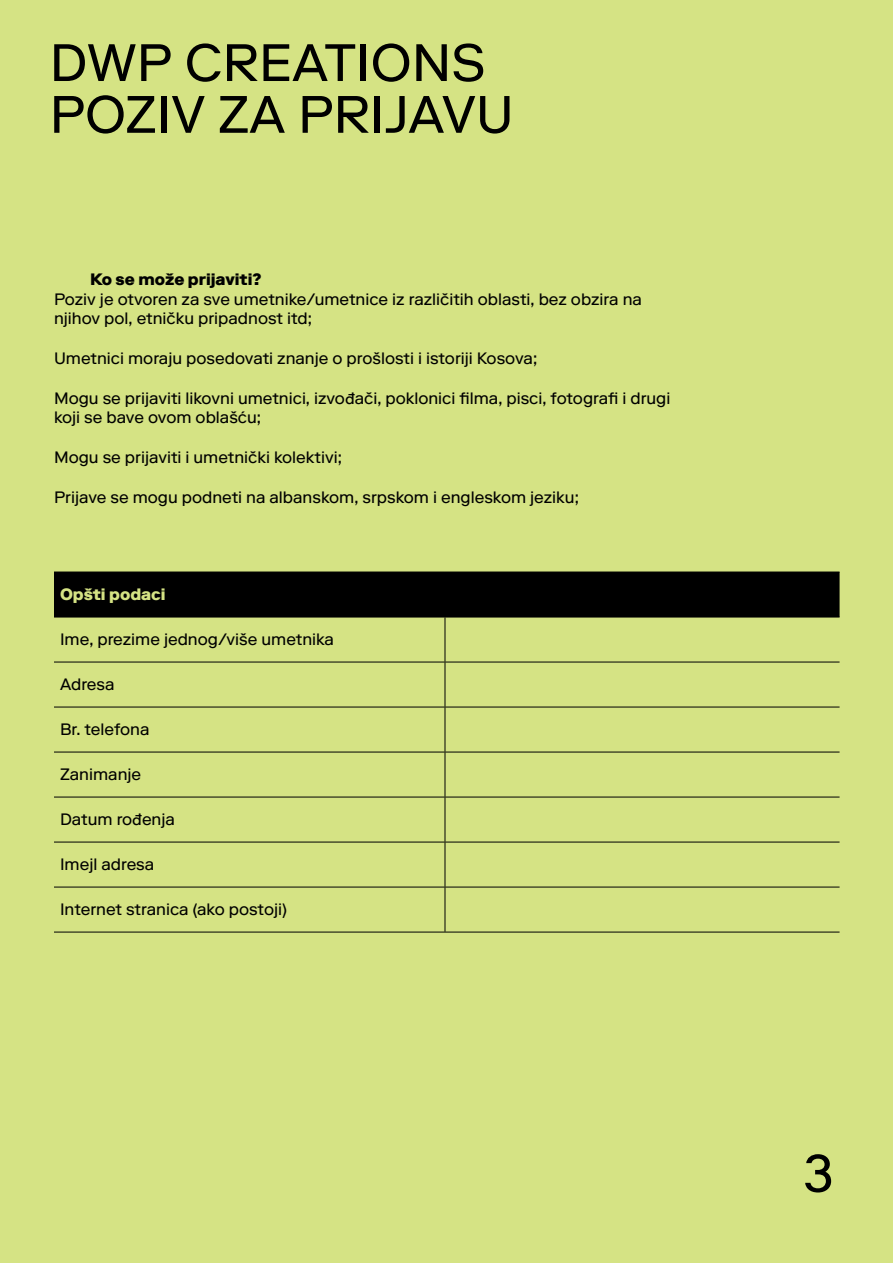
<style>
.page{position:relative;width:893px;height:1263px;background:#d5e384}
.page>*{position:absolute;margin:0;border:0;box-sizing:border-box;transform-origin:0 0}
.t1{font:52.5px/51.8px "Riforma LL";color:#000}
.t2{font:16.5px/19.8px "Riforma LL";color:#000}
.t3{font:800 16.5px "Riforma LL";color:#000}
.t4{font:800 16.5px "Riforma LL";color:#d5e384}
</style>
<div class="page">
<div style="left:54px;top:573px;width:785px;height:44px;background:#000"></div>
<hr style="left:54px;top:572px;width:391px;height:1px;background:#000">
<hr style="left:445px;top:572px;width:394px;height:1px;background:#000">
<hr style="left:54px;top:617px;width:391px;height:1px;background:#000">
<hr style="left:445px;top:617px;width:394px;height:1px;background:#000">
<hr style="left:445px;top:617px;width:1px;height:45px;background:#000">
<hr style="left:54px;top:662px;width:391px;height:1px;background:#000">
<hr style="left:445px;top:662px;width:394px;height:1px;background:#000">
<hr style="left:445px;top:662px;width:1px;height:45px;background:#000">
<hr style="left:54px;top:707px;width:391px;height:1px;background:#000">
<hr style="left:445px;top:707px;width:394px;height:1px;background:#000">
<hr style="left:445px;top:707px;width:1px;height:45px;background:#000">
<hr style="left:54px;top:752px;width:391px;height:1px;background:#000">
<hr style="left:445px;top:752px;width:394px;height:1px;background:#000">
<hr style="left:445px;top:752px;width:1px;height:45px;background:#000">
<hr style="left:54px;top:797px;width:391px;height:1px;background:#000">
<hr style="left:445px;top:797px;width:394px;height:1px;background:#000">
<hr style="left:445px;top:797px;width:1px;height:45px;background:#000">
<hr style="left:54px;top:842px;width:391px;height:1px;background:#000">
<hr style="left:445px;top:842px;width:394px;height:1px;background:#000">
<hr style="left:445px;top:842px;width:1px;height:45px;background:#000">
<hr style="left:54px;top:887px;width:391px;height:1px;background:#000">
<hr style="left:445px;top:887px;width:394px;height:1px;background:#000">
<hr style="left:445px;top:887px;width:1px;height:45px;background:#000">
<hr style="left:54px;top:932px;width:391px;height:1px;background:#000">
<hr style="left:445px;top:932px;width:394px;height:1px;background:#000">
<h1 class="t1" style="left:50px;top:36px;width:466px">DWP CREATIONS<br>POZIV ZA PRIJAVU</h1>
<p class="t3" style="left:90px;top:268px;width:173px">Ko se može prijaviti?</p>
<p class="t2" style="left:54px;top:289px;width:589px">Poziv je otvoren za sve umetnike/umetnice iz različitih oblasti, bez obzira na njihov pol, etničku pripadnost itd;</p>
<p class="t2" style="left:54px;top:348px;width:485px">Umetnici moraju posedovati znanje o prošlosti i istoriji Kosova;</p>
<p class="t2" style="left:54px;top:388px;width:618px">Mogu se prijaviti likovni umetnici, izvođači, poklonici filma, pisci, fotografi i drugi koji se bave ovom oblašću;</p>
<p class="t2" style="left:54px;top:447px;width:289px">Mogu se prijaviti i umetnički kolektivi;</p>
<p class="t2" style="left:54px;top:487px;width:526px">Prijave se mogu podneti na albanskom, srpskom i engleskom jeziku;</p>
<p class="t4" style="left:60px;top:584px;width:107px">Opšti podaci</p>
<p class="t2" style="left:60px;top:629px;width:276px">Ime, prezime jednog/više umetnika</p>
<p class="t2" style="left:60px;top:674px;width:56px">Adresa</p>
<p class="t2" style="left:60px;top:719px;width:91px">Br. telefona</p>
<p class="t2" style="left:60px;top:764px;width:83px">Zanimanje</p>
<p class="t2" style="left:60px;top:809px;width:116px">Datum rođenja</p>
<p class="t2" style="left:60px;top:854px;width:96px">Imejl adresa</p>
<p class="t2" style="left:60px;top:899px;width:228px">Internet stranica (ako postoji)</p>
<h1 class="t1" style="left:803px;top:1147px;width:32px">3</h1>
</div>
